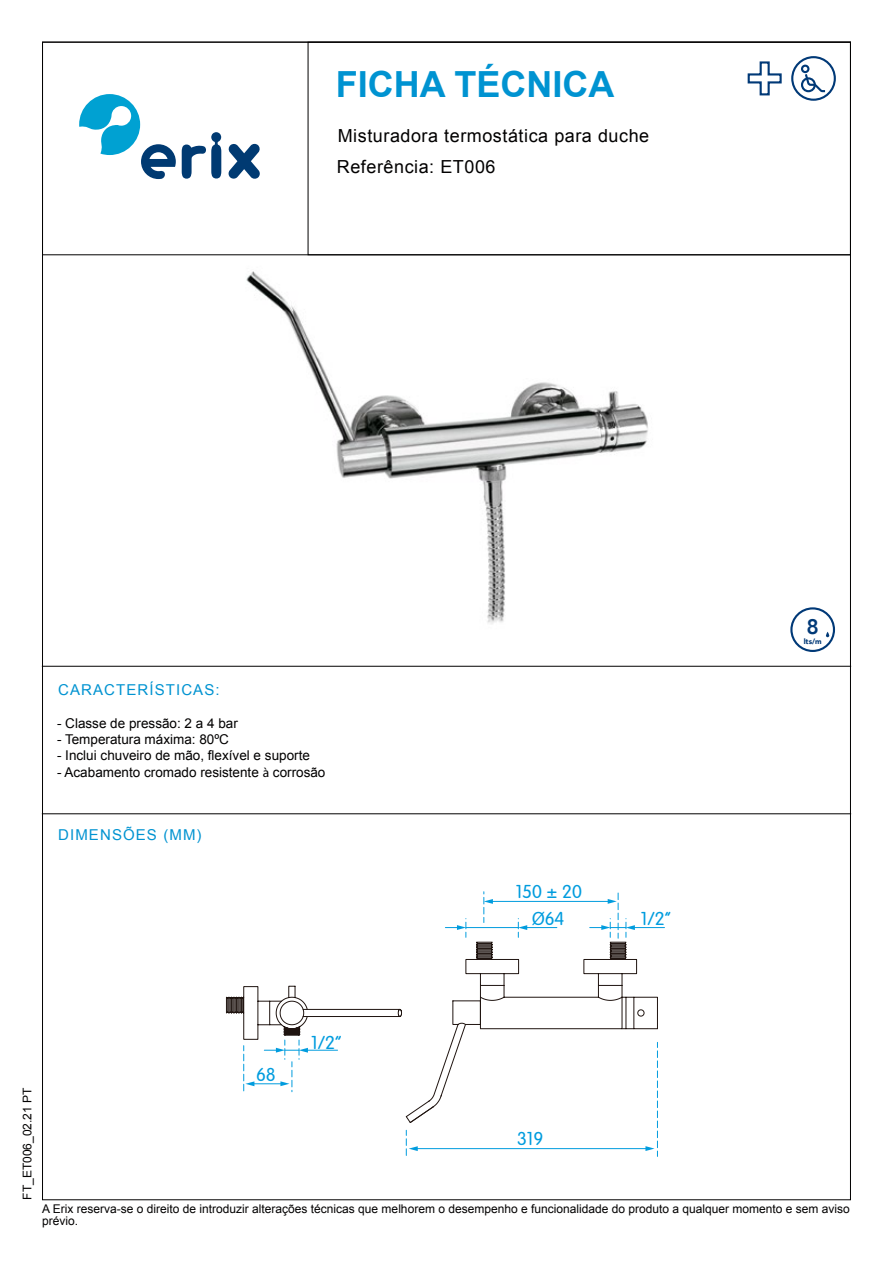
<style>
.page{position:relative;width:893px;height:1263px;background:#fff}
.page>*{position:absolute;margin:0;border:0;box-sizing:border-box;transform-origin:0 0}
.t1{font:700 36px "Arial";color:#0093d1}
.t2{font:800 21px "Avenir";color:#003977}
.t3{font:300 18.45px "VAG Rounded LT";color:#009cde}
.t4{font:18px "Arial";letter-spacing:.03em;color:#020101}
.t5{font:15px "Arial";letter-spacing:.075em;color:#0093d1}
.t6{font:13.5px "Arial";color:#020101}
.t7{font:12px/12px "Arial";color:#020101}
.t8{font:900 7.5px "Avenir";color:#003977}
.s1{font-family:"Myriad Pro"}
</style>
<div class="page">
<img style="left:246px;top:271px;width:402px;height:353px">
<svg style="left:182px;top:132px;width:39px;height:47px"></svg>
<svg style="left:228px;top:143px;width:32px;height:36px"></svg>
<svg style="left:79px;top:94px;width:97px;height:85px"></svg>
<div style="left:308px;top:42px;width:543px;height:213px;border:1px solid #020101"></div>
<div style="left:790px;top:607px;width:45px;height:45px;border:2px solid #003977;border-radius:50%"></div>
<svg style="left:826px;top:632px;width:3px;height:5px"></svg>
<div style="left:791px;top:56px;width:45px;height:45px;border:2px solid #003977;border-radius:50%"></div>
<div style="left:801px;top:65px;width:8px;height:8px;border:2px solid #003977;border-radius:50%"></div>
<div style="left:801px;top:77px;width:15px;height:15px;border:2px solid #003977;border-radius:50%"></div>
<svg style="left:803px;top:72px;width:23px;height:21px"></svg>
<hr style="left:633px;top:927px;width:31px;height:1px;background:#009cde">
<svg style="left:226px;top:892px;width:432px;height:264px"></svg>
<hr style="left:42px;top:666px;width:809px;height:1px;background:#020101">
<hr style="left:42px;top:813px;width:809px;height:1px;background:#020101">
<svg style="left:747px;top:61px;width:35px;height:35px"></svg>
<h1 class="t1" style="left:336px;top:61px;width:280px">FICHA TÉCNICA</h1>
<h3 class="t4" style="left:338px;top:124px;width:313px">Misturadora termostática para duche</h3>
<h3 class="t4" style="left:337px;top:154px;width:160px">Referência: ET006</h3>
<p class="t5" style="left:58px;top:680px;width:163px">CARACTERÍSTICAS:</p>
<p class="t6" style="left:57px;top:714px;width:182px">- Classe de pressão: 2 a 4 bar</p>
<p class="t6" style="left:57px;top:731px;width:173px">- Temperatura máxima: 80ºC</p>
<p class="t6" style="left:57px;top:747px;width:254px">- Inclui chuveiro de mão, flexível e suporte</p>
<p class="t6" style="left:57px;top:763px;width:270px">- Acabamento cromado resistente <span class="s1">à</span> corrosão</p>
<p class="t5" style="left:58px;top:825px;width:145px">DIMENSÕES (MM)</p>
<h3 class="t3" style="left:516px;top:881px;width:68px">150 ± 20</h3>
<h3 class="t3" style="left:532px;top:908px;width:34px">Ø64</h3>
<h3 class="t3" style="left:641px;top:908px;width:32px">1/2’’</h3>
<h2 class="t2" style="left:806px;top:610px;width:14px">8</h2>
<p class="t8" style="left:804px;top:634px;width:20px">lts/m</p>
<p class="t7" style="left:21px;top:1200px;width:114px;rotate:-90deg">FT_ET006_02.21 PT</p>
<h3 class="t3" style="left:256px;top:1063px;width:21px">68</h3>
<h3 class="t3" style="left:311px;top:1031px;width:32px">1/2’’</h3>
<h3 class="t3" style="left:517px;top:1128px;width:28px">319</h3>
<p class="t7" style="left:42px;top:1203px;width:809px">A Erix reserva-se o direito de introduzir alterações técnicas que melhorem o desempenho e funcionalidade do produto a qualquer momento e sem aviso prévio.</p>
</div>
